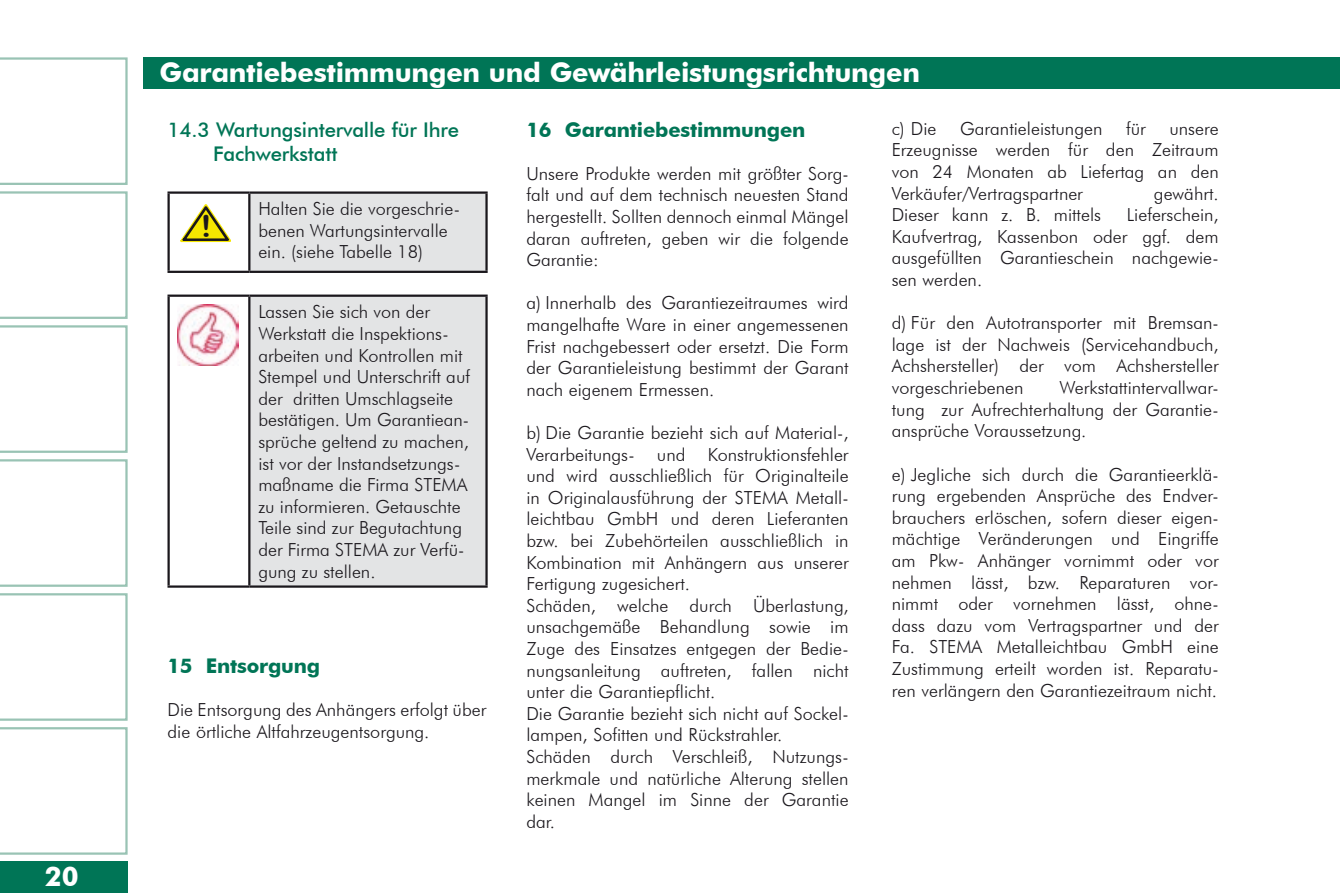
<style>
.page{position:relative;width:1340px;height:893px;background:#fff}
.page>*{position:absolute;margin:0;border:0;box-sizing:border-box;transform-origin:0 0}
.t1{font:700 27px "Futura BT";letter-spacing:-.01em;color:#fff}
.t2{font:500 20.25px/24.3px "Futura BT";letter-spacing:-.01em;color:#007556}
.t3{font:700 20.25px "Futura BT";letter-spacing:-.01em;color:#007556}
.t4{font:300 18px/21.6px "Futura BT";color:#1a171c;text-align:justify}
</style>
<div class="page">
<div style="left:144px;top:57px;width:1195px;height:32px;background:#007556"></div>
<div style="left:0;top:861px;width:128px;height:32px;background:#007556"></div>
<svg style="left:0;top:727px;width:128px;height:128px"></svg>
<svg style="left:0;top:593px;width:128px;height:128px"></svg>
<svg style="left:0;top:459px;width:128px;height:128px"></svg>
<svg style="left:0;top:325px;width:128px;height:128px"></svg>
<svg style="left:0;top:191px;width:128px;height:128px"></svg>
<svg style="left:0;top:57px;width:128px;height:128px"></svg>
<hr style="left:1339px;top:57px;width:1px;height:32px;background:#007556">
<div style="left:249px;top:193px;width:237px;height:79px;background:#e3e4e5"></div>
<hr style="left:167px;top:191px;width:82px;height:3px;background:#1a171c">
<hr style="left:167px;top:194px;width:3px;height:77px;background:#1a171c">
<hr style="left:249px;top:191px;width:238px;height:3px;background:#1a171c">
<hr style="left:248px;top:194px;width:2px;height:77px;background:#1a171c">
<hr style="left:485px;top:194px;width:2px;height:77px;background:#1a171c">
<hr style="left:167px;top:271px;width:82px;height:2px;background:#1a171c">
<hr style="left:249px;top:271px;width:238px;height:2px;background:#1a171c">
<div style="left:249px;top:296px;width:237px;height:291px;background:#e3e4e5"></div>
<hr style="left:167px;top:295px;width:82px;height:2px;background:#1a171c">
<hr style="left:167px;top:297px;width:3px;height:288px;background:#1a171c">
<hr style="left:249px;top:295px;width:238px;height:2px;background:#1a171c">
<hr style="left:248px;top:297px;width:2px;height:288px;background:#1a171c">
<hr style="left:485px;top:297px;width:2px;height:288px;background:#1a171c">
<hr style="left:167px;top:585px;width:82px;height:3px;background:#1a171c">
<hr style="left:249px;top:585px;width:238px;height:3px;background:#1a171c">
<img style="left:178px;top:305px;width:61px;height:61px">
<svg style="left:180px;top:204px;width:51px;height:39px"></svg>
<p class="t1" style="left:45px;top:860px;width:35px">20</p>
<p class="t1" style="left:159px;top:56px;width:762px">Garantiebestimmungen und Gewährleistungsrichtungen</p>
<p class="t2" style="left:213px;top:117px;width:247px;text-indent:-46px">14.3 Wartungsintervalle für Ihre<br>Fachwerkstatt</p>
<p class="t4" style="left:258px;top:198px;width:203px;text-align:left">Halten Sie die vorgeschrie&shy;benen Wartungsintervalle ein. (siehe Tabelle 18)</p>
<p class="t4" style="left:258px;top:301px;width:213px;text-align:left">Lassen Sie sich von der<br>Werkstatt die Inspektions&shy;arbeiten und Kontrollen mit<br>Stempel und Unterschrift auf der dritten Umschlagseite bestätigen. Um Garantiean&shy;sprüche geltend zu machen, ist vor der Instandsetzungs&shy;maßname die Firma STEMA zu informieren. Getauschte<br>Teile sind zur Begutachtung der Firma STEMA zur Verfü&shy;gung zu stellen.</p>
<p class="t3" style="left:167px;top:654px;width:154px">15 Entsorgung</p>
<p class="t4" style="left:167px;top:699px;width:320px">Die Entsorgung des Anhängers erfolgt über die örtliche Altfahrzeugentsorgung.</p>
<p class="t3" style="left:526px;top:117px;width:280px">16 Garantiebestimmungen</p>
<p class="t4" style="left:526px;top:162px;width:324px">Unsere Produkte werden mit größter Sorg&shy;falt und auf dem technisch neuesten Stand hergestellt. Sollten dennoch einmal Mängel daran auftreten, geben wir die folgende Garantie:</p>
<p class="t4" style="left:526px;top:292px;width:324px">a) Innerhalb des Garantiezeitraumes wird mangelhafte Ware in einer angemessenen Frist nachgebessert oder ersetzt. Die Form der Garantieleistung bestimmt der Garant nach eigenem Ermessen.</p>
<p class="t4" style="left:526px;top:422px;width:324px;text-align:left">b) Die Garantie bezieht sich auf Material-, Verarbeitungs- und Konstruktionsfehler und wird ausschließlich für Originalteile in Originalausführung der STEMA Metall&shy;leichtbau GmbH und deren Lieferanten bzw. bei Zubehörteilen ausschließlich in Kombination mit Anhängern aus unserer Fertigung zugesichert.<br>Schäden, welche durch Überlastung, unsachgemäße Be-handlung sowie im Zuge des Einsatzes entgegen der Bedie&shy;nungsanleitung auftreten, fallen nicht unter die Garantiepflicht.<br>Die Garantie bezieht sich nicht auf Sockel&shy;lampen, Sofitten und Rückstrahler.<br>Schäden durch Verschleiß, Nutzungs&shy;merkmale und natürliche Alterung stellen keinen Mangel im Sinne der Garantie dar.</p>
<p class="t4" style="left:891px;top:118px;width:46px">c) Die</p>
<p class="t4" style="left:960px;top:118px;width:144px">Garantieleistungen</p>
<p class="t4" style="left:1126px;top:118px;width:21px">für</p>
<p class="t4" style="left:891px;top:118px;width:328px;text-indent:278px">unsere Erzeugnisse werden für den Zeitraum von 24 Monaten ab Liefertag an den Verkäufer/Vertragspartner</p>
<p class="t4" style="left:1153px;top:182px;width:66px">gewährt.</p>
<p class="t4" style="left:891px;top:204px;width:328px;text-indent:235px">Lieferschein, Kaufvertrag, Kassenbon oder ggf. dem ausgefüllten Garantieschein nachgewie&shy;sen werden.</p>
<p class="t4" style="left:891px;top:312px;width:328px">d) Für den Autotransporter mit Bremsan&shy;lage ist der Nachweis (Servicehandbuch, Achshersteller) der vom Achshersteller vorgeschriebenen</p>
<p class="t4" style="left:891px;top:204px;width:211px">Dieser kann z. B. mittels</p>
<p class="t4" style="left:891px;top:377px;width:328px;text-indent:168px">Werkstattintervallwar&shy;tung zur Aufrechterhaltung der Garantie&shy;ansprüche Voraussetzung.</p>
<p class="t4" style="left:891px;top:463px;width:328px">e) Jegliche sich durch die Garantieerklä&shy;rung ergebenden Ansprüche des Endver&shy;brauchers erlöschen, sofern dieser eigen&shy;mächtige Veränderungen und Eingriffe am Pkw- Anhänger vornimmt oder vor nehmen lässt, bzw. Reparaturen vor&shy;nimmt oder vornehmen lässt, ohne&shy;dass dazu vom Vertragspartner und der Fa. STEMA Metalleichtbau GmbH eine Zustimmung erteilt worden ist. Reparatu&shy;ren verlängern den Garantiezeitraum nicht.</p>
</div>
